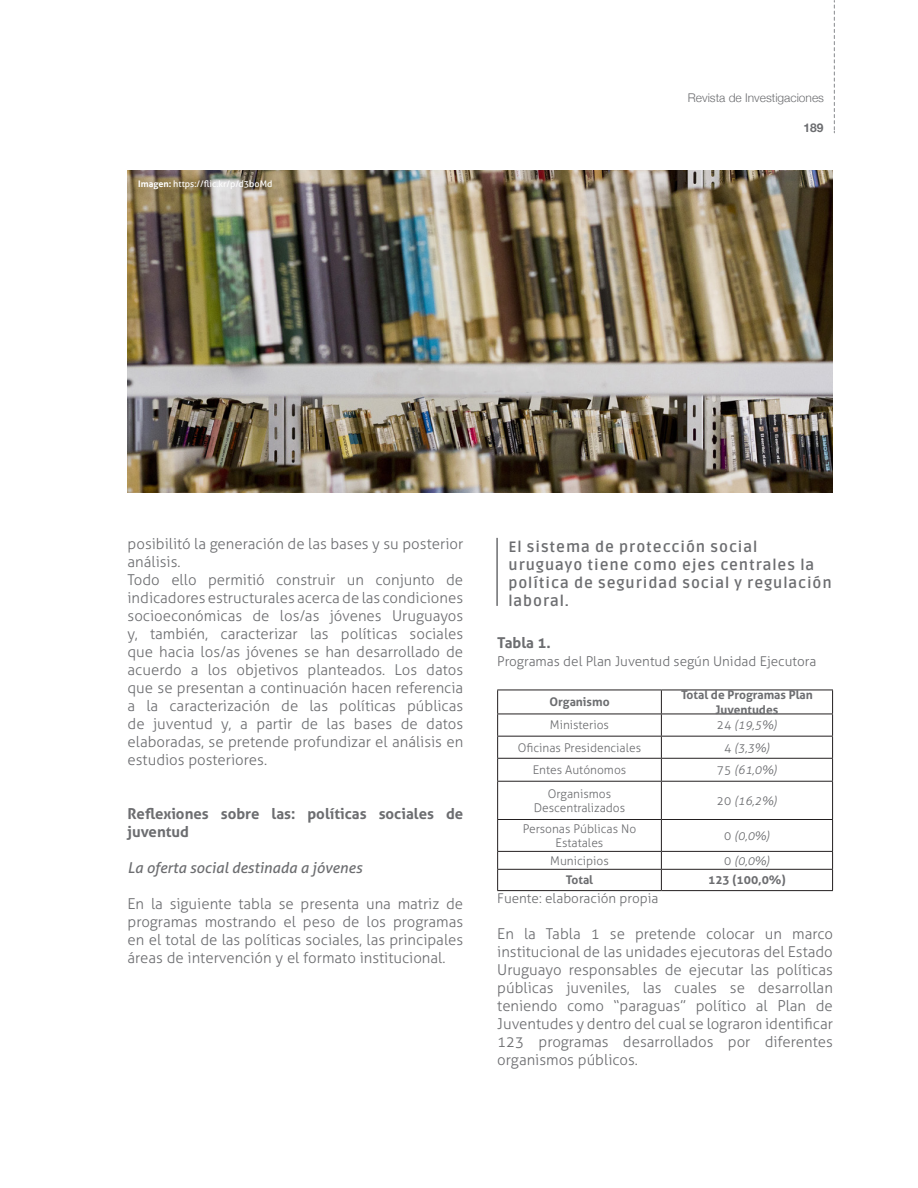
<style>
.page{position:relative;width:918px;height:1188px;background:#fff}
.page>*{position:absolute;margin:0;border:0;box-sizing:border-box;transform-origin:0 0}
.t1{font:300 15px/18px "Aller";color:#6c6d70;text-align:justify}
.Bocadillo{font:700 15px/18px "Ruda";letter-spacing:.06em;color:#6c6d70}
.Título_-_Cuerpo{font:700 15px/18px "Aller";color:#6c6d70}
.Subtítulo_-_Cuerpo{font:italic 15px "Aller";color:#6c6d70}
.Subtítulo_-_Cuerpo-2{font:700 15px "Aller";color:#6c6d70}
.t2{font:300 13.5px "Aller";color:#6c6d70}
.t3{font:300 12px/14.4px "Aller";color:#6c6d70;text-align:center}
.t4{font:700 12px/14.4px "Aller";color:#6c6d70;text-align:center}
.t5{font:italic 300 12px "Aller";color:#6c6d70}
.t6{font:300 12px "Helvetica Neue";color:#6c6d70}
.t7{font:700 12px "Helvetica Neue";color:#6c6d70}
.t8{font:9px "Aller";color:#fff}
.s1{font-weight:700}
.s2{font-style:normal}
</style>
<div class="page">
<hr style="left:497px;top:690px;width:164px;height:1px;background:#231f20">
<hr style="left:661px;top:690px;width:172px;height:1px;background:#231f20">
<hr style="left:497px;top:714px;width:164px;height:1px;background:#231f20">
<hr style="left:661px;top:714px;width:172px;height:1px;background:#231f20">
<hr style="left:497px;top:736px;width:164px;height:1px;background:#231f20">
<hr style="left:661px;top:736px;width:172px;height:1px;background:#231f20">
<hr style="left:497px;top:758px;width:164px;height:1px;background:#231f20">
<svg style="left:497px;top:690px;width:1px;height:91px"></svg>
<hr style="left:661px;top:758px;width:172px;height:1px;background:#231f20">
<svg style="left:661px;top:690px;width:1px;height:91px"></svg>
<svg style="left:832px;top:690px;width:1px;height:91px"></svg>
<hr style="left:497px;top:781px;width:164px;height:1px;background:#231f20">
<hr style="left:497px;top:782px;width:1px;height:37px;background:#231f20">
<hr style="left:661px;top:781px;width:172px;height:1px;background:#231f20">
<hr style="left:661px;top:782px;width:1px;height:37px;background:#231f20">
<hr style="left:832px;top:782px;width:1px;height:37px;background:#231f20">
<hr style="left:497px;top:819px;width:164px;height:1px;background:#231f20">
<hr style="left:497px;top:820px;width:1px;height:31px;background:#231f20">
<hr style="left:661px;top:819px;width:172px;height:1px;background:#231f20">
<hr style="left:661px;top:820px;width:1px;height:31px;background:#231f20">
<hr style="left:832px;top:820px;width:1px;height:31px;background:#231f20">
<hr style="left:497px;top:851px;width:164px;height:1px;background:#231f20">
<hr style="left:661px;top:851px;width:172px;height:1px;background:#231f20">
<hr style="left:497px;top:869px;width:164px;height:1px;background:#231f20">
<svg style="left:497px;top:852px;width:1px;height:38px"></svg>
<hr style="left:661px;top:869px;width:172px;height:1px;background:#231f20">
<svg style="left:661px;top:852px;width:1px;height:38px"></svg>
<svg style="left:832px;top:852px;width:1px;height:38px"></svg>
<hr style="left:497px;top:890px;width:164px;height:1px;background:#231f20">
<hr style="left:661px;top:890px;width:172px;height:1px;background:#231f20">
<hr style="left:496px;top:538px;width:2px;height:68px;background:#6c6d70">
<img style="left:128px;top:170px;width:705px;height:322px">
<svg style="left:834px;top:1px;width:1px;height:132px"></svg>
<p class="t8" style="left:138px;top:179px;width:136px"><span class="s1">Imagen:</span> https://flic.kr/p/d3boMd</p>
<p class="t6" style="left:688px;top:88px;width:138px">Revista de Investigaciones</p>
<p class="t7" style="left:804px;top:118px;width:22px">189</p>
<p class="t1" style="left:128px;top:535px;width:337px">posibilitó la generación de las bases y su posterior análisis.</p>
<p class="t1" style="left:128px;top:571px;width:337px">Todo ello permitió construir un conjunto de indicadores estructurales acerca de las condiciones socioeconómicas de los/as jóvenes Uruguayos y, también, caracterizar las políticas sociales que hacia los/as jóvenes se han desarrollado de acuerdo a los objetivos planteados. Los datos que se presentan a continuación hacen referencia a la caracterización de las políticas públicas de juventud y, a partir de las bases de datos elaboradas, se pretende profundizar el análisis en estudios posteriores.</p>
<p class="Título_-_Cuerpo" style="left:128px;top:805px;width:337px">Reflexiones sobre las: políticas sociales de juventud</p>
<p class="Subtítulo_-_Cuerpo" style="left:128px;top:858px;width:236px">La oferta social destinada a jóvenes</p>
<p class="t1" style="left:128px;top:895px;width:337px">En la siguiente tabla se presenta una matriz de programas mostrando el peso de los programas en el total de las políticas sociales, las principales áreas de intervención y el formato institucional.</p>
<p class="Bocadillo" style="left:508px;top:538px;width:325px">El sistema de protección social uruguayo tiene como ejes centrales la política de seguridad social y regulación laboral.</p>
<p class="Subtítulo_-_Cuerpo-2" style="left:497px;top:633px;width:55px">Tabla 1.</p>
<p class="t2" style="left:497px;top:653px;width:321px">Programas del Plan Juventud según Unidad Ejecutora</p>
<p class="t4" style="left:549px;top:695px;width:62px">Organismo</p>
<p class="t4" style="left:681px;top:688px;width:133px">Total de Programas Plan<br>Juventudes</p>
<p class="t3" style="left:550px;top:718px;width:61px">Ministerios</p>
<p class="t5" style="left:717px;top:718px;width:62px"><span class="s2">24</span> (19,5%)</p>
<p class="t3" style="left:518px;top:740px;width:125px">Oficinas Presidenciales</p>
<p class="t5" style="left:724px;top:740px;width:47px"><span class="s2">4</span> (3,3%)</p>
<p class="t3" style="left:533px;top:763px;width:95px">Entes Autónomos</p>
<p class="t5" style="left:717px;top:763px;width:62px"><span class="s2">75</span> (61,0%)</p>
<p class="t3" style="left:534px;top:786px;width:93px">Organismos<br>Descentralizados</p>
<p class="t5" style="left:717px;top:793px;width:62px"><span class="s2">20</span> (16,2%)</p>
<p class="t3" style="left:523px;top:821px;width:115px">Personas Públicas No<br>Estatales</p>
<p class="t5" style="left:724px;top:828px;width:47px"><span class="s2">0</span> (0,0%)</p>
<p class="t3" style="left:550px;top:853px;width:60px">Municipios</p>
<p class="t5" style="left:724px;top:853px;width:47px"><span class="s2">0</span> (0,0%)</p>
<p class="t4" style="left:566px;top:873px;width:29px">Total</p>
<p class="t4" style="left:708px;top:873px;width:79px">123 (100,0%)</p>
<p class="t2" style="left:497px;top:890px;width:163px">Fuente: elaboración propia</p>
<p class="t1" style="left:497px;top:925px;width:337px">En la Tabla 1 se pretende colocar un marco institucional de las unidades ejecutoras del Estado Uruguayo responsables de ejecutar las políticas públicas juveniles, las cuales se desarrollan teniendo como “paraguas” político al Plan de Juventudes y dentro del cual se lograron identificar 123 programas desarrollados por diferentes organismos públicos.</p>
</div>
